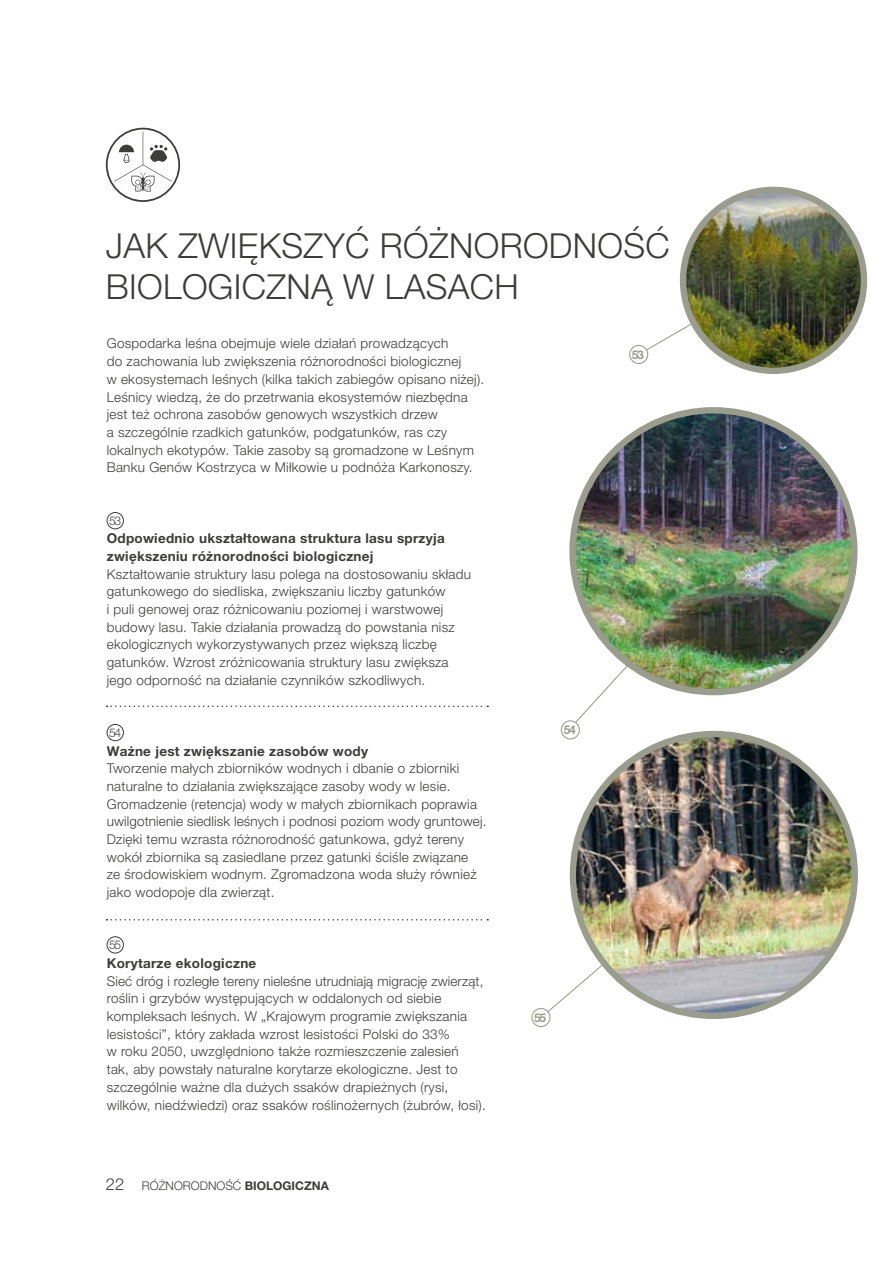
<style>
.page{position:relative;width:893px;height:1263px;background:#fff}
.page>*{position:absolute;margin:0;border:0;box-sizing:border-box;transform-origin:0 0}
.t1{font:300 34.5px "Helvetica Neue LT Pro";letter-spacing:.01em;color:#3c3c3b}
.t2{font:300 13.5px/17.7px "Helvetica Neue LT Pro";letter-spacing:.02em;color:#3c3c3b}
.t3{font:700 13.5px/17.7px "Helvetica Neue LT Pro";letter-spacing:.02em;color:#3c3c3b}
.t4{font:300 12px "Helvetica Neue LT Pro";letter-spacing:-.05em;color:#3c3c3b}
.t5{font:700 12px "Helvetica Neue LT Pro";color:#3c3c3b}
.t6{font:700 12px "Helvetica Neue LT Pro";color:#9a9c8e}
.s1{font-size:16.5px}
.s2{font-weight:300}
</style>
<div class="page">
<svg style="left:106px;top:128px;width:74px;height:74px"></svg>
<svg style="left:107px;top:705px;width:381px;height:2px"></svg>
<svg style="left:107px;top:919px;width:381px;height:1px"></svg>
<div style="left:629px;top:344px;width:20px;height:20px;border:1px solid #9a9c8e;border-radius:50%"></div>
<img style="left:683px;top:190px;width:181px;height:181px;border-radius:90px">
<div style="left:680px;top:187px;width:187px;height:187px;border:6px solid #9a9c8e;border-radius:50%"></div>
<img style="left:573px;top:411px;width:281px;height:281px;border-radius:136px">
<div style="left:569px;top:407px;width:288px;height:288px;border:6px solid #9a9c8e;border-radius:50%"></div>
<img style="left:573px;top:734px;width:282px;height:281px">
<div style="left:570px;top:731px;width:288px;height:288px;border:6px solid #9a9c8e;border-radius:50%"></div>
<div style="left:561px;top:720px;width:19px;height:19px;border:1px solid #9a9c8e;border-radius:50%"></div>
<div style="left:531px;top:1007px;width:20px;height:20px;border:1px solid #9a9c8e;border-radius:50%"></div>
<div style="left:107px;top:512px;width:17px;height:17px;border:1px solid #3c3c3b;border-radius:50%"></div>
<div style="left:107px;top:724px;width:17px;height:17px;border:1px solid #3c3c3b;border-radius:50%"></div>
<div style="left:107px;top:936px;width:17px;height:17px;border:1px solid #3c3c3b;border-radius:50%"></div>
<svg style="left:645px;top:321px;width:50px;height:30px"></svg>
<svg style="left:574px;top:663px;width:56px;height:61px"></svg>
<svg style="left:546px;top:963px;width:58px;height:50px"></svg>
<h1 class="t1" style="left:106px;top:224px;width:175px">Jak zwiększy</h1>
<h1 class="t1" style="left:345px;top:224px;width:130px">ć różnorodno</h1>
<h1 class="t1" style="left:623px;top:224px;width:48px">ść</h1>
<h1 class="t1" style="left:106px;top:266px;width:22px">biologiczn</h1>
<h1 class="t1" style="left:311px;top:266px;width:97px">ą w lasach</h1>
<p class="t2" style="left:107px;top:334px;width:379px">Gospodarka leśna obejmuje wiele działań prowadzących<br>do zachowania lub zwiększenia różnorodności biologicznej<br>w ekosystemach leśnych (kilka takich zabiegów opisano niżej).<br>Leśnicy wiedzą, że do przetrwania ekosystemów niezbędna jest też ochrona zasobów genowych wszystkich drzew<br>a szczególnie rzadkich gatunków, podgatunków, ras czy lokalnych ekotypów. Takie zasoby są gromadzone w Leśnym Banku Genów Kostrzyca w Miłkowie u podnóża Karkonoszy.</p>
<p class="t4" style="left:109px;top:513px;width:14px">53</p>
<p class="t3" style="left:107px;top:529px;width:340px">Odpowiednio ukształtowana struktura lasu sprzyja zwiększeniu różnorodności biologicznej</p>
<p class="t2" style="left:107px;top:565px;width:366px">Kształtowanie struktury lasu polega na dostosowaniu składu gatunkowego do siedliska, zwiększaniu liczby gatunków<br>i puli genowej oraz różnicowaniu poziomej i warstwowej budowy lasu. Takie działania prowadzą do powstania nisz ekologicznych wykorzystywanych przez większą liczbę gatunków. Wzrost zróżnicowania struktury lasu zwiększa jego odporność na działanie czynników szkodliwych.</p>
<p class="t4" style="left:109px;top:725px;width:14px">54</p>
<p class="t3" style="left:107px;top:741px;width:263px">Ważne jest zwiększanie zasobów wody</p>
<p class="t2" style="left:107px;top:759px;width:381px">Tworzenie małych zbiorników wodnych i dbanie o zbiorniki naturalne to działania zwiększające zasoby wody w lesie.<br>Gromadzenie (retencja) wody w małych zbiornikach poprawia uwilgotnienie siedlisk leśnych i podnosi poziom wody gruntowej.<br>Dzięki temu wzrasta różnorodność gatunkowa, gdyż tereny wokół zbiornika są zasiedlane przez gatunki ściśle związane<br>ze środowiskiem wodnym. Zgromadzona woda służy również jako wodopoje dla zwierząt.</p>
<p class="t4" style="left:109px;top:937px;width:14px">55</p>
<p class="t3" style="left:107px;top:954px;width:151px">Korytarze ekologiczne</p>
<p class="t2" style="left:107px;top:972px;width:381px">Sieć dróg i rozległe tereny nieleśne utrudniają migrację zwierząt, roślin i grzybów występujących w oddalonych od siebie kompleksach leśnych. W „Krajowym programie zwiększania lesistości”, który zakłada wzrost lesistości Polski do 33%<br>w roku 2050, uwzględniono także rozmieszczenie zalesień<br>tak, aby powstały naturalne korytarze ekologiczne. Jest to szczególnie ważne dla dużych ssaków drapieżnych (rysi, wilków, niedźwiedzi) oraz ssaków roślinożernych (żubrów, łosi).</p>
<p class="t4" style="left:106px;top:1178px;width:70px"><span class="s1">22</span> Różnorodno</p>
<p class="t5" style="left:225px;top:1178px;width:36px"><span class="s2">ść</span> biologic</p>
<p class="t5" style="left:304px;top:1178px;width:26px">zna</p>
<p class="t6" style="left:564px;top:722px;width:14px">54</p>
<p class="t6" style="left:534px;top:1010px;width:14px">55</p>
<p class="t6" style="left:632px;top:347px;width:14px">53</p>
</div>
